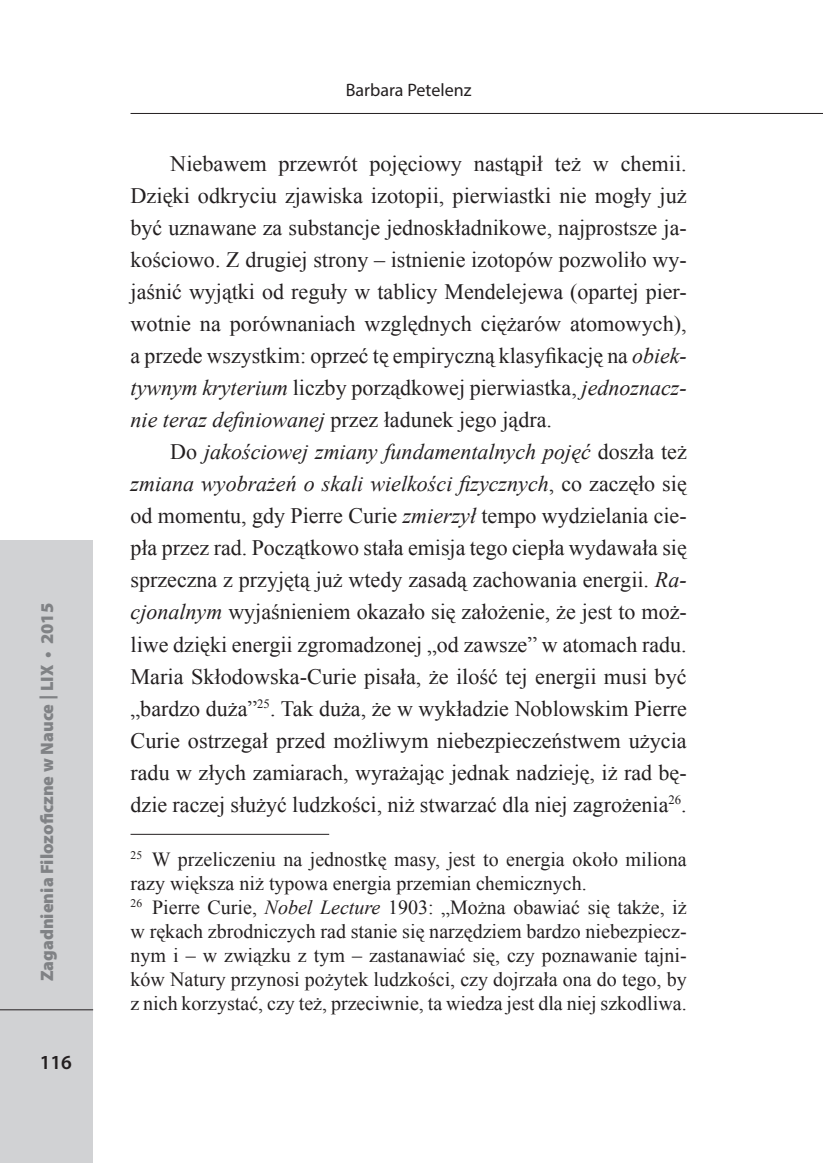
<style>
.page{position:relative;width:823px;height:1163px;background:#fff}
.page>*{position:absolute;margin:0;border:0;box-sizing:border-box;transform-origin:0 0}
.t1{font:22px/32px "Times New Roman";color:#231f20;text-align:justify}
.t2{font:20px/24px "Times New Roman";color:#231f20}
.t3{font:600 20px "Myriad Pro";color:#231f20}
.t4{font:900 18px "Myriad Pro";color:#808285}
.t5{font:18px "Myriad Pro";color:#231f20}
.s1{font-style:italic}
</style>
<div class="page">
<div style="left:0;top:540px;width:93px;height:622px;background:#d1d2d4"></div>
<hr style="left:130px;top:113px;width:692px;height:1px;background:#231f20">
<hr style="left:0;top:1009px;width:93px;height:1px;background:#231f20">
<hr style="left:130px;top:833px;width:199px;height:1px;background:#231f20">
<p class="t4" style="left:35px;top:981px;width:380px;rotate:-90deg">Zagadnienia Filozoficzne w Nauce | LIX • 2015</p>
<p class="t3" style="left:40px;top:1049px;width:34px">116</p>
<p class="t5" style="left:345px;top:79px;width:127px">Barbara Petelenz</p>
<p class="t1" style="left:130px;top:147px;width:557px;text-indent:40px">Niebawem przewrót pojęciowy nastąpił też w chemii.<br>Dzięki odkryciu zjawiska izotopii, pierwiastki nie mogły już być uznawane za substancje jednoskładnikowe, najprostsze ja&shy;kościowo. Z drugiej strony – istnienie izotopów pozwoliło wy&shy;jaśnić wyjątki od reguły w tablicy Mendelejewa (opartej pier&shy;wotnie na porównaniach względnych ciężarów atomowych), a przede wszystkim: oprzeć tę empiryczną klasyfikację na <span class="s1">obiek&shy;tywnym kryterium</span> liczby porządkowej pierwiastka, <span class="s1">jednoznacz&shy;nie teraz definiowanej</span> przez ładunek jego jądra.</p>
<p class="t1" style="left:130px;top:435px;width:557px;text-indent:40px">Do <span class="s1">jakościowej zmiany fundamentalnych pojęć</span> doszła też <span class="s1">zmiana wyobrażeń o skali wielkości fizycznych</span>, co zaczęło się od momentu, gdy Pierre Curie <span class="s1">zmierzył</span> tempo wydzielania cie&shy;pła przez rad. Początkowo stała emisja tego ciepła wydawała się sprzeczna z przyjętą już wtedy zasadą zachowania energii. <span class="s1">Ra&shy;cjonalnym</span> wyjaśnieniem okazało się założenie, że jest to moż&shy;liwe dzięki energii zgromadzonej „od zawsze” w atomach radu.<br>Maria Skłodowska-Curie pisała, że ilość tej energii musi być „bardzo duża”<sup>25</sup>. Tak duża, że w wykładzie Noblowskim Pierre Curie ostrzegał przed możliwym niebezpieczeństwem użycia radu w złych zamiarach, wyrażając jednak nadzieję, iż rad bę&shy;dzie raczej służyć ludzkości, niż stwarzać dla niej zagrożenia<sup>26</sup>.</p>
<p class="t2" style="left:130px;top:846px;width:557px"><sup>25</sup> W przeliczeniu na jednostkę masy, jest to energia około miliona razy większa niż typowa energia przemian chemicznych.<br><sup>26</sup> Pierre Curie, <span class="s1">Nobel Lecture</span> 1903: „Można obawiać się także, iż w rękach zbrodniczych rad stanie się narzędziem bardzo niebezpiecz&shy;nym i – w związku z tym – zastanawiać się, czy poznawanie tajni&shy;ków Natury przynosi pożytek ludzkości, czy dojrzała ona do tego, by z nich korzystać, czy też, przeciwnie, ta wiedza jest dla niej szkodliwa.</p>
</div>
